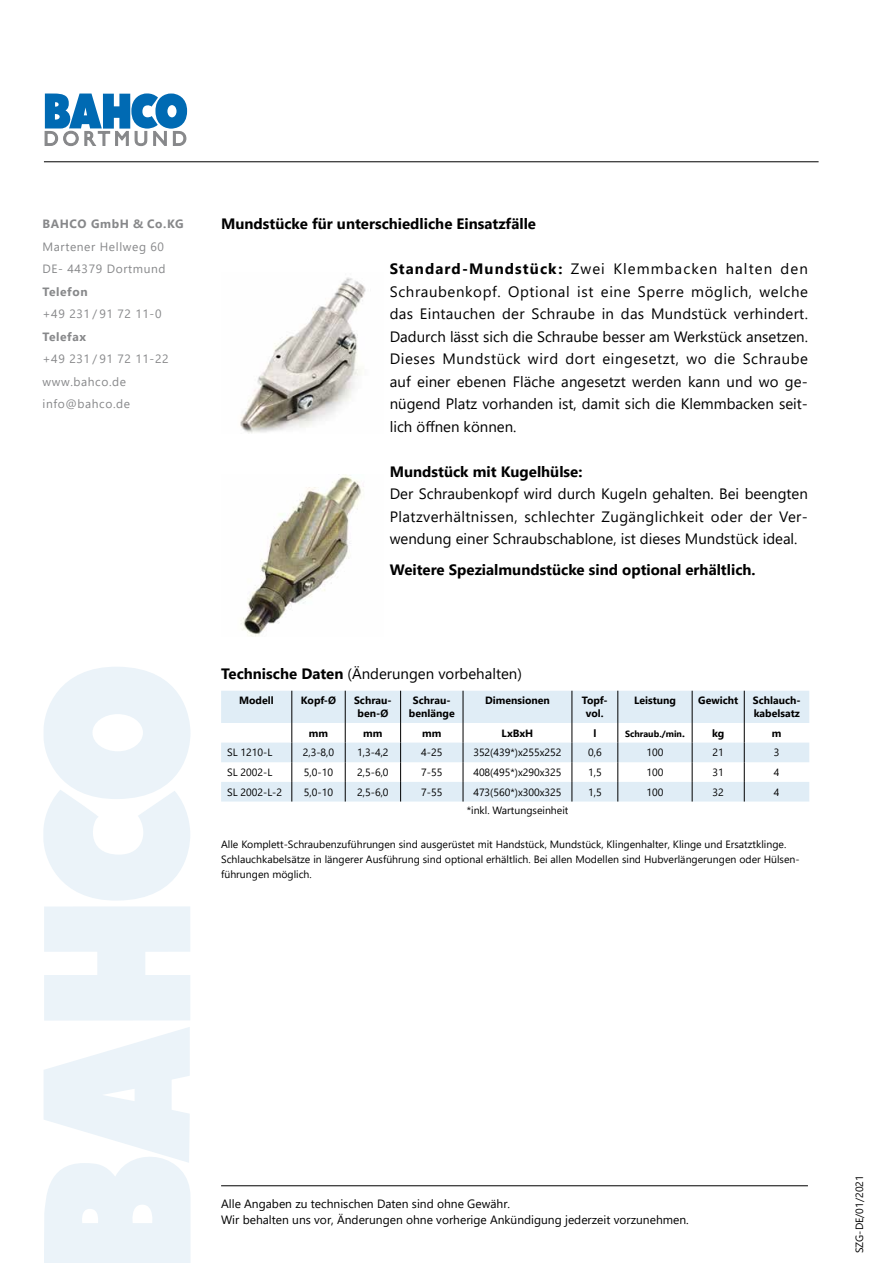
<style>
.page{position:relative;width:893px;height:1263px;background:#fff}
.page>*{position:absolute;margin:0;border:0;box-sizing:border-box;transform-origin:0 0}
.t1{font:15px/22.5px "Segoe UI";color:#000;text-align:justify}
.t2{font:700 15px "Segoe UI";color:#000}
.t3{font:12px/16.5px "Segoe UI";color:#000}
.t4{font:12px/22.5px "Segoe UI";letter-spacing:.05em;color:#87888a}
.t5{font:700 12px "Segoe UI";letter-spacing:.05em;color:#87888a}
.t6{font:10.5px/15px "Segoe UI";color:#000}
.t7{font:700 10.5px/12.6px "Segoe UI";color:#000;text-align:center}
.t8{font:700 9px "Segoe UI";color:#000}
.s1{font-weight:700}
.s2{font-size:10.5px}
</style>
<div class="page">
<hr style="left:44px;top:162px;width:775px;height:1px;background:#000">
<svg style="left:43px;top:667px;width:147px;height:353px"></svg>
<svg style="left:44px;top:1027px;width:146px;height:236px"></svg>
<svg style="left:44px;top:93px;width:143px;height:54px"></svg>
<svg style="left:221px;top:691px;width:588px;height:110px;fill:#e0edf6"></svg>
<hr style="left:292px;top:691px;width:1px;height:32px;background:#000">
<hr style="left:345px;top:691px;width:1px;height:32px;background:#000">
<hr style="left:400px;top:691px;width:1px;height:32px;background:#000">
<hr style="left:463px;top:691px;width:1px;height:32px;background:#000">
<hr style="left:572px;top:691px;width:1px;height:32px;background:#000">
<hr style="left:618px;top:691px;width:1px;height:32px;background:#000">
<hr style="left:692px;top:691px;width:1px;height:32px;background:#000">
<hr style="left:744px;top:691px;width:1px;height:32px;background:#000">
<svg style="left:292px;top:723px;width:1px;height:78px"></svg>
<svg style="left:345px;top:723px;width:1px;height:78px"></svg>
<svg style="left:400px;top:723px;width:1px;height:78px"></svg>
<svg style="left:463px;top:723px;width:1px;height:78px"></svg>
<svg style="left:572px;top:723px;width:1px;height:78px"></svg>
<svg style="left:618px;top:723px;width:1px;height:78px"></svg>
<svg style="left:692px;top:723px;width:1px;height:78px"></svg>
<svg style="left:744px;top:723px;width:1px;height:78px"></svg>
<hr style="left:221px;top:1185px;width:587px;height:1px;background:#000">
<img style="left:240px;top:277px;width:126px;height:157px">
<img style="left:240px;top:475px;width:124px;height:161px">
<p class="t5" style="left:43px;top:213px;width:143px">BAHCO GmbH &amp; Co.KG</p>
<p class="t4" style="left:43px;top:234px;width:125px">Martener Hellweg 60<br>DE- 44379 Dortmund</p>
<p class="t5" style="left:43px;top:280px;width:47px">Telefon</p>
<p class="t4" style="left:43px;top:302px;width:120px">+49 231 / 91 72 11-0</p>
<p class="t5" style="left:43px;top:325px;width:45px">Telefax</p>
<p class="t4" style="left:43px;top:347px;width:128px">+49 231 / 91 72 11-22 www.bahco.de info@bahco.de</p>
<p class="t2" style="left:221px;top:210px;width:316px">Mundstücke für unterschiedliche Einsatzfälle</p>
<p class="t1" style="left:390px;top:256px;width:420px"><span class="s1">Standard-Mundstück:</span> Zwei Klemmbacken halten den Schraubenkopf. Optional ist eine Sperre möglich, welche das Eintauchen der Schraube in das Mundstück verhindert.<br>Dadurch lässt sich die Schraube besser am Werkstück ansetzen.<br>Dieses Mundstück wird dort eingesetzt, wo die Schraube auf einer ebenen Fläche angesetzt werden kann und wo ge&shy;nügend Platz vorhanden ist, damit sich die Klemmbacken seit&shy;lich öffnen können.</p>
<p class="t2" style="left:390px;top:457px;width:194px">Mundstück mit Kugelhülse:</p>
<p class="t1" style="left:390px;top:481px;width:420px">Der Schraubenkopf wird durch Kugeln gehalten. Bei beengten Platzverhältnissen, schlechter Zugänglichkeit oder der Ver&shy;wendung einer Schraubschablone, ist dieses Mundstück ideal.</p>
<p class="t2" style="left:390px;top:556px;width:367px">Weitere Spezialmundstücke sind optional erhältlich.</p>
<p class="t1" style="left:221px;top:661px;width:302px"><span class="s1">Technische Daten</span> (Änderungen vorbehalten)</p>
<p class="t7" style="left:239px;top:693px;width:36px">Modell</p>
<p class="t7" style="left:301px;top:693px;width:37px">Kopf-Ø</p>
<p class="t7" style="left:354px;top:693px;width:39px">Schrau&shy;ben-Ø</p>
<p class="t7" style="left:409px;top:693px;width:47px">Schrau&shy;benlänge</p>
<p class="t7" style="left:485px;top:693px;width:66px">Dimensionen</p>
<p class="t7" style="left:582px;top:693px;width:27px">Topf&shy;vol.</p>
<p class="t7" style="left:634px;top:693px;width:43px">Leistung</p>
<p class="t7" style="left:698px;top:693px;width:41px">Gewicht</p>
<p class="t7" style="left:753px;top:693px;width:49px;text-align:left">Schlauch&shy;kabelsatz</p>
<p class="t7" style="left:309px;top:726px;width:21px">mm</p>
<p class="t7" style="left:363px;top:726px;width:21px">mm</p>
<p class="t7" style="left:422px;top:726px;width:21px">mm</p>
<p class="t7" style="left:502px;top:726px;width:33px">LxBxH</p>
<p class="t7" style="left:593px;top:726px;width:4px">l</p>
<p class="t8" style="left:625px;top:725px;width:61px">Schraub./min<span class="s2">.</span></p>
<p class="t7" style="left:712px;top:726px;width:14px">kg</p>
<p class="t7" style="left:772px;top:726px;width:11px">m</p>
<p class="t6" style="left:227px;top:744px;width:47px">SL 1210-L</p>
<p class="t6" style="left:303px;top:744px;width:33px">2,3-8,0</p>
<p class="t6" style="left:357px;top:744px;width:33px">1,3-4,2</p>
<p class="t6" style="left:421px;top:744px;width:23px">4-25</p>
<p class="t6" style="left:473px;top:744px;width:90px">352(439*)x255x252</p>
<p class="t6" style="left:588px;top:744px;width:15px">0,6</p>
<p class="t6" style="left:646px;top:744px;width:18px">100</p>
<p class="t6" style="left:712px;top:744px;width:13px">21</p>
<p class="t6" style="left:774px;top:744px;width:7px">3</p>
<p class="t6" style="left:227px;top:764px;width:47px">SL 2002-L</p>
<p class="t6" style="left:304px;top:764px;width:31px">5,0-10</p>
<p class="t6" style="left:357px;top:764px;width:33px">2,5-6,0</p>
<p class="t6" style="left:421px;top:764px;width:23px">7-55</p>
<p class="t6" style="left:473px;top:764px;width:90px">408(495*)x290x325</p>
<p class="t6" style="left:588px;top:764px;width:15px">1,5</p>
<p class="t6" style="left:646px;top:764px;width:18px">100</p>
<p class="t6" style="left:712px;top:764px;width:13px">31</p>
<p class="t6" style="left:774px;top:764px;width:7px">4</p>
<p class="t6" style="left:227px;top:783px;width:57px">SL 2002-L-2</p>
<p class="t6" style="left:304px;top:783px;width:31px">5,0-10</p>
<p class="t6" style="left:357px;top:783px;width:33px">2,5-6,0</p>
<p class="t6" style="left:421px;top:783px;width:23px">7-55</p>
<p class="t6" style="left:473px;top:783px;width:90px">473(560*)x300x325</p>
<p class="t6" style="left:588px;top:783px;width:15px">1,5</p>
<p class="t6" style="left:646px;top:783px;width:18px">100</p>
<p class="t6" style="left:712px;top:783px;width:13px">32</p>
<p class="t6" style="left:774px;top:783px;width:7px">4</p>
<p class="t6" style="left:467px;top:802px;width:103px">*inkl. Wartungseinheit</p>
<p class="t6" style="left:221px;top:836px;width:580px">Alle Komplett-Schraubenzuführungen sind ausgerüstet mit Handstück, Mundstück, Klingenhalter, Klinge und Ersatztklinge.<br>Schlauchkabelsätze in längerer Ausführung sind optional erhältlich. Bei allen Modellen sind Hubverlängerungen oder Hülsen&shy;führungen möglich.</p>
<p class="t3" style="left:221px;top:1194px;width:469px">Alle Angaben zu technischen Daten sind ohne Gewähr.<br>Wir behalten uns vor, Änderungen ohne vorherige Ankündigung jederzeit vorzunehmen.</p>
<p class="t6" style="left:851px;top:1253px;width:79px;rotate:-90deg">SZG-DE/01/2021</p>
</div>
